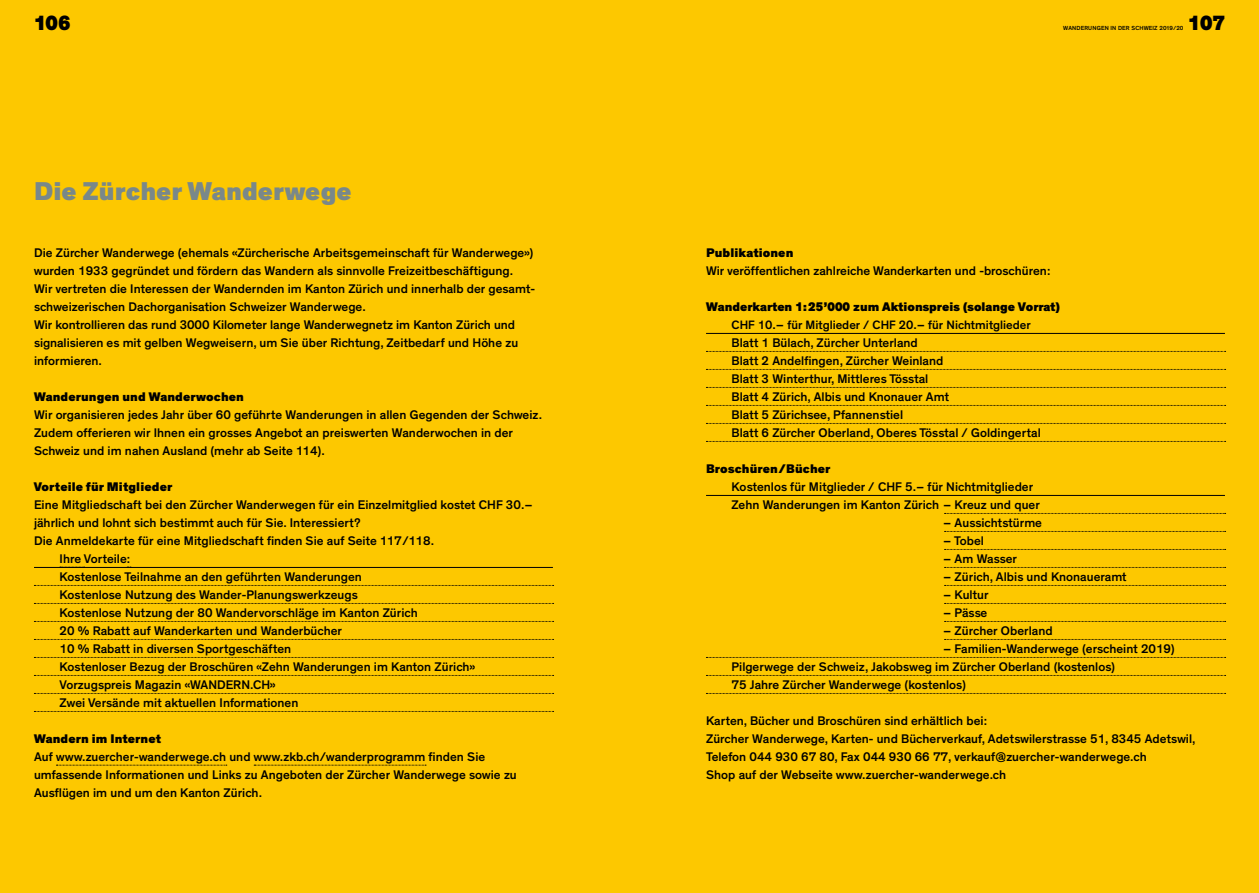
<style>
.page{position:relative;width:1259px;height:893px;background:#fff}
.page>*{position:absolute;margin:0;border:0;box-sizing:border-box;transform-origin:0 0}
.t1{font:900 26.25px "Theinhardt";color:#79888a}
.t2{font:900 21px "Theinhardt";letter-spacing:-.015em;color:#000}
.t3{font:500 12.75px/18px "Theinhardt";color:#000}
.t4{font:900 12.75px "Theinhardt";letter-spacing:.005em;color:#000}
.t5{font:500 12.3px "Theinhardt";color:#000}
.t6{font:500 6px "Theinhardt";letter-spacing:.025em;color:#000}
.s1{font-size:12.75px}
</style>
<div class="page">
<div style="left:0;top:0;width:629px;height:893px;background:#fdc800"></div>
<hr style="left:34px;top:567px;width:519px;height:1px;background:#000">
<svg style="left:34px;top:585px;width:519px;height:1px"></svg>
<svg style="left:34px;top:603px;width:519px;height:1px"></svg>
<svg style="left:34px;top:621px;width:519px;height:1px"></svg>
<svg style="left:34px;top:639px;width:519px;height:1px"></svg>
<svg style="left:34px;top:657px;width:519px;height:1px"></svg>
<svg style="left:34px;top:675px;width:519px;height:1px"></svg>
<svg style="left:34px;top:693px;width:519px;height:1px"></svg>
<svg style="left:34px;top:711px;width:519px;height:1px"></svg>
<svg style="left:56px;top:765px;width:171px;height:1px"></svg>
<svg style="left:254px;top:765px;width:172px;height:1px"></svg>
<div style="left:629px;top:0;width:630px;height:893px;background:#fdc800"></div>
<hr style="left:706px;top:333px;width:519px;height:1px;background:#000">
<svg style="left:706px;top:351px;width:519px;height:1px"></svg>
<svg style="left:706px;top:369px;width:519px;height:1px"></svg>
<svg style="left:706px;top:387px;width:519px;height:1px"></svg>
<svg style="left:706px;top:405px;width:519px;height:1px"></svg>
<svg style="left:706px;top:423px;width:519px;height:1px"></svg>
<svg style="left:706px;top:441px;width:519px;height:1px"></svg>
<hr style="left:706px;top:495px;width:519px;height:1px;background:#000">
<svg style="left:944px;top:513px;width:281px;height:1px"></svg>
<svg style="left:944px;top:531px;width:281px;height:1px"></svg>
<svg style="left:944px;top:549px;width:281px;height:1px"></svg>
<svg style="left:944px;top:567px;width:281px;height:1px"></svg>
<svg style="left:944px;top:585px;width:281px;height:1px"></svg>
<svg style="left:944px;top:603px;width:281px;height:1px"></svg>
<svg style="left:944px;top:621px;width:281px;height:1px"></svg>
<svg style="left:944px;top:639px;width:281px;height:1px"></svg>
<svg style="left:706px;top:657px;width:519px;height:1px"></svg>
<svg style="left:706px;top:675px;width:519px;height:1px"></svg>
<svg style="left:706px;top:693px;width:519px;height:1px"></svg>
<h2 class="t2" style="left:34px;top:10px;width:38px">106</h2>
<h1 class="t1" style="left:34px;top:174px;width:319px">Die Zürcher Wanderwege</h1>
<p class="t3" style="left:34px;top:244px;width:501px">Die Zürcher Wanderwege (ehemals «Zürcherische Arbeitsgemeinschaft für Wanderwege») wurden 1933 gegründet und fördern das Wandern als sinnvolle Freizeitbeschäftigung.<br>Wir vertreten die Interessen der Wandernden im Kanton Zürich und innerhalb der gesamt&shy;schweizerischen Dachorganisation Schweizer Wanderwege.<br>Wir kontrollieren das rund 3000 Kilometer lange Wanderwegnetz im Kanton Zürich und signalisieren es mit gelben Wegweisern, um Sie über Richtung, Zeitbedarf und Höhe zu informieren.</p>
<p class="t4" style="left:34px;top:389px;width:211px">Wanderungen und Wanderwochen</p>
<p class="t3" style="left:34px;top:406px;width:510px">Wir organisieren jedes Jahr über 60 geführte Wanderungen in allen Gegenden der Schweiz.<br>Zudem offerieren wir Ihnen ein grosses Angebot an preiswerten Wanderwochen in der<br>Schweiz und im nahen Ausland (mehr ab Seite 114).</p>
<p class="t4" style="left:34px;top:479px;width:140px">Vorteile für Mitglieder</p>
<p class="t3" style="left:34px;top:496px;width:500px">Eine Mitgliedschaft bei den Zürcher Wanderwegen für ein Einzelmitglied kostet CHF 30.–</p>
<p class="t3" style="left:34px;top:514px;width:328px">jährlich und lohnt sich bestimmt auch für Sie. Interessiert?</p>
<p class="t3" style="left:34px;top:532px;width:402px">Die Anmeldekarte für eine Mitgliedschaft finden Sie auf Seite 117/118.</p>
<p class="t3" style="left:60px;top:550px;width:72px">Ihre Vorteile:</p>
<p class="t3" style="left:60px;top:568px;width:304px">Kostenlose Teilnahme an den geführten Wanderungen</p>
<p class="t3" style="left:60px;top:586px;width:300px">Kostenlose Nutzung des Wander-Planungswerkzeugs</p>
<p class="t3" style="left:60px;top:604px;width:360px">Kostenlose Nutzung der 80 Wandervorschläge im Kanton Zürich</p>
<p class="t3" style="left:60px;top:622px;width:284px">20 % Rabatt auf Wanderkarten und Wanderbücher</p>
<p class="t3" style="left:60px;top:640px;width:233px">10 % Rabatt in diversen Sportgeschäften</p>
<p class="t3" style="left:60px;top:658px;width:417px">Kostenloser Bezug der Broschüren «Zehn Wanderungen im Kanton Zürich»</p>
<p class="t3" style="left:60px;top:676px;width:218px">Vorzugspreis Magazin «WANDERN.CH»</p>
<p class="t3" style="left:60px;top:694px;width:240px">Zwei Versände mit aktuellen Informationen</p>
<p class="t4" style="left:34px;top:731px;width:129px">Wandern im Internet</p>
<p class="t3" style="left:34px;top:748px;width:484px">Auf www.zuercher-wanderwege.ch und www.zkb.ch/wanderprogramm finden Sie umfassende Informationen und Links zu Angeboten der Zürcher Wanderwege sowie zu<br>Ausflügen im und um den Kanton Zürich.</p>
<p class="t6" style="left:1063px;top:25px;width:122px">WANDERUNGEN IN DER SCHWEIZ 2019/20</p>
<h2 class="t2" style="left:1188px;top:10px;width:38px">107</h2>
<p class="t4" style="left:706px;top:245px;width:89px">Publikationen</p>
<p class="t3" style="left:706px;top:262px;width:346px">Wir veröffentlichen zahlreiche Wanderkarten und -broschüren:</p>
<p class="t4" style="left:706px;top:299px;width:356px">Wanderkarten 1:25’000 zum Aktionspreis (solange Vorrat)</p>
<p class="t5" style="left:731px;top:317px;width:301px">CHF 10<span class="s1">.–</span> für Mitglieder / CHF 20<span class="s1">.–</span> für Nichtmitglieder</p>
<p class="t3" style="left:731px;top:334px;width:311px">Blatt 1 Bülach, Zürcher Unterland<br>Blatt 2 Andelfingen, Zürcher Weinland<br>Blatt 3 Winterthur, Mittleres Tösstal<br>Blatt 4 Zürich, Albis und Knonauer Amt<br>Blatt 5 Zürichsee, Pfannenstiel<br>Blatt 6 Zürcher Oberland, Oberes Tösstal / Goldingertal</p>
<p class="t4" style="left:706px;top:461px;width:126px">Broschüren/Bücher</p>
<p class="t3" style="left:731px;top:478px;width:310px">Kostenlos für Mitglieder / CHF 5.– für Nichtmitglieder<br>Zehn Wanderungen im Kanton Zürich – Kreuz und quer</p>
<p class="t3" style="left:943px;top:514px;width:100px">– Aussichtstürme</p>
<p class="t3" style="left:943px;top:532px;width:42px">– Tobel</p>
<p class="t3" style="left:943px;top:550px;width:75px">– Am Wasser</p>
<p class="t3" style="left:943px;top:568px;width:185px">– Zürich, Albis und Knonaueramt</p>
<p class="t3" style="left:943px;top:586px;width:47px">– Kultur</p>
<p class="t3" style="left:943px;top:604px;width:46px">– Pässe</p>
<p class="t3" style="left:943px;top:622px;width:111px">– Zürcher Oberland</p>
<p class="t3" style="left:731px;top:640px;width:445px;text-indent:211px">– Familien-Wanderwege (erscheint 2019)<br>Pilgerwege der Schweiz, Jakobsweg im Zürcher Oberland (kostenlos)<br>75 Jahre Zürcher Wanderwege (kostenlos)</p>
<p class="t3" style="left:706px;top:712px;width:491px">Karten, Bücher und Broschüren sind erhältlich bei:<br>Zürcher Wanderwege, Karten- und Bücherverkauf, Adetswilerstrasse 51, 8345 Adetswil, Telefon 044 930 67 80, Fax 044 930 66 77, verkauf@zuercher-wanderwege.ch<br>Shop auf der Webseite www.zuercher-wanderwege.ch</p>
</div>
